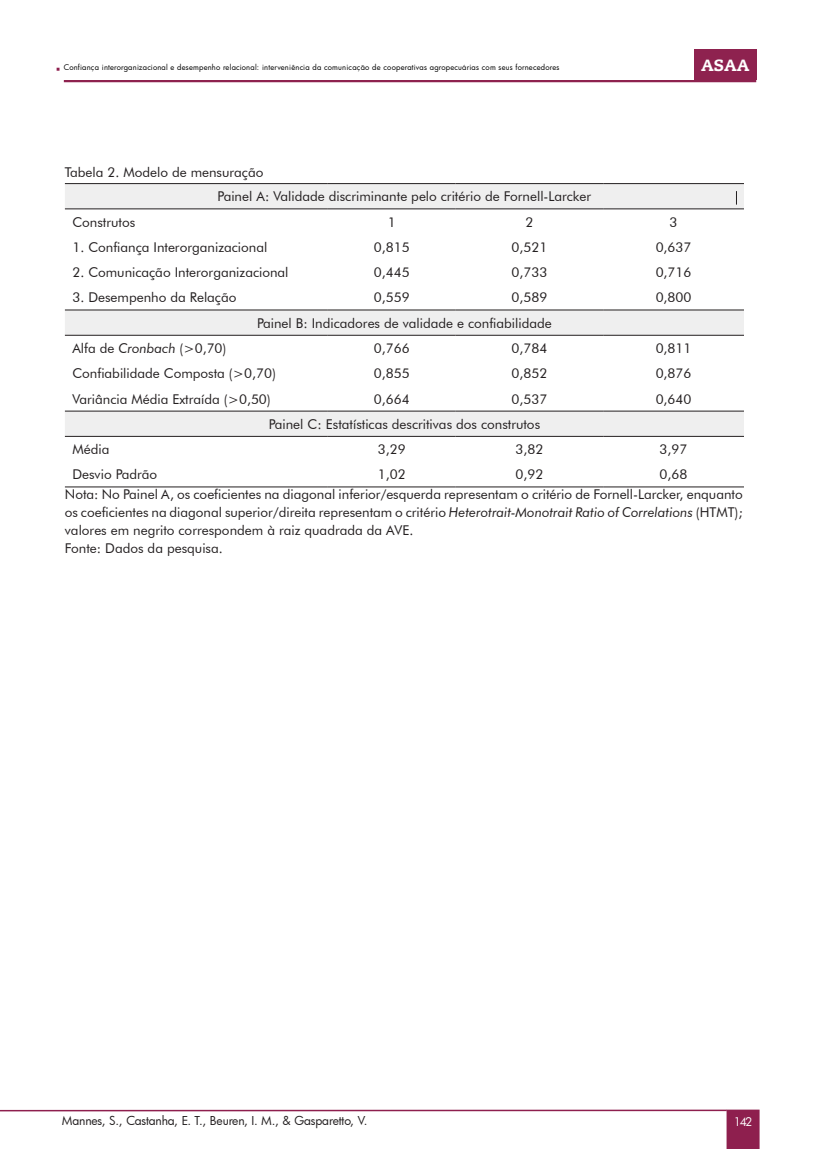
<style>
.page{position:relative;width:830px;height:1149px;background:#fff}
.page>*{position:absolute;margin:0;border:0;box-sizing:border-box;transform-origin:0 0}
.t1{font:800 16.2px "Caecilia LT Std";color:#fff}
.t2{font:13.5px/18px "Futura BT";color:#231f20;text-align:justify}
.t3{font:12px "Futura";letter-spacing:-.01em;color:#231f20}
.t4{font:11.55px "Futura";color:#fff}
.t5{font:7.5px "Futura";letter-spacing:.025em;color:#000}
.s1{font-style:italic}
</style>
<div class="page">
<svg style="left:726px;top:1109px;width:33px;height:39px"></svg>
<hr style="left:0;top:1109px;width:726px;height:1px;background:#8e1f4e">
<div style="left:693px;top:50px;width:62px;height:30px;background:#8e224f"></div>
<hr style="left:64px;top:80px;width:691px;height:2px;background:#8e224f">
<svg style="left:65px;top:184px;width:678px;height:252px"></svg>
<hr style="left:65px;top:183px;width:262px;height:1px;background:#231f20">
<hr style="left:327px;top:183px;width:128px;height:1px;background:#231f20">
<hr style="left:455px;top:183px;width:148px;height:1px;background:#231f20">
<hr style="left:603px;top:183px;width:140px;height:1px;background:#231f20">
<hr style="left:65px;top:208px;width:262px;height:1px;background:#231f20">
<hr style="left:327px;top:208px;width:128px;height:1px;background:#231f20">
<hr style="left:455px;top:208px;width:148px;height:1px;background:#231f20">
<hr style="left:603px;top:208px;width:140px;height:1px;background:#231f20">
<hr style="left:65px;top:309px;width:262px;height:1px;background:#231f20">
<hr style="left:327px;top:309px;width:128px;height:1px;background:#231f20">
<hr style="left:455px;top:309px;width:148px;height:1px;background:#231f20">
<hr style="left:603px;top:309px;width:140px;height:1px;background:#231f20">
<hr style="left:65px;top:335px;width:262px;height:1px;background:#231f20">
<hr style="left:327px;top:335px;width:128px;height:1px;background:#231f20">
<hr style="left:455px;top:335px;width:148px;height:1px;background:#231f20">
<hr style="left:603px;top:335px;width:140px;height:1px;background:#231f20">
<hr style="left:65px;top:410px;width:262px;height:1px;background:#231f20">
<hr style="left:327px;top:410px;width:128px;height:1px;background:#231f20">
<hr style="left:455px;top:410px;width:148px;height:1px;background:#231f20">
<hr style="left:603px;top:410px;width:140px;height:1px;background:#231f20">
<hr style="left:65px;top:436px;width:262px;height:1px;background:#231f20">
<hr style="left:327px;top:436px;width:128px;height:1px;background:#231f20">
<hr style="left:455px;top:436px;width:148px;height:1px;background:#231f20">
<hr style="left:603px;top:436px;width:140px;height:1px;background:#231f20">
<hr style="left:65px;top:486px;width:262px;height:1px;background:#231f20">
<hr style="left:327px;top:486px;width:128px;height:1px;background:#231f20">
<hr style="left:455px;top:486px;width:148px;height:1px;background:#231f20">
<hr style="left:603px;top:486px;width:140px;height:1px;background:#231f20">
<svg style="left:735px;top:191px;width:1px;height:13px"></svg>
<p class="t1" style="left:674px;top:50px;width:50px">ASAA</p>
<p class="t5" style="left:64px;top:63px;width:497px">Confiança interorganizacional e desempenho relacional: interveniência da comunicação de cooperativas agropecuárias com seus fornecedores</p>
<p class="t1" style="left:700px;top:55px;width:50px">ASAA</p>
<p class="t2" style="left:65px;top:163px;width:200px">Tabela 2. Modelo de mensuração</p>
<p class="t2" style="left:217px;top:187px;width:375px">Painel A: Validade discriminante pelo critério de Fornell-Larcker</p>
<p class="t2" style="left:72px;top:213px;width:64px">Construtos</p>
<p class="t2" style="left:387px;top:213px;width:9px">1</p>
<p class="t2" style="left:525px;top:213px;width:9px">2</p>
<p class="t2" style="left:669px;top:213px;width:9px">3</p>
<p class="t2" style="left:72px;top:238px;width:196px">1. Confiança Interorganizacional</p>
<p class="t2" style="left:373px;top:238px;width:37px">0,815</p>
<p class="t2" style="left:511px;top:238px;width:37px">0,521</p>
<p class="t2" style="left:655px;top:238px;width:37px">0,637</p>
<p class="t2" style="left:72px;top:263px;width:217px">2. Comunicação Interorganizacional</p>
<p class="t2" style="left:373px;top:263px;width:37px">0,445</p>
<p class="t2" style="left:511px;top:263px;width:37px">0,733</p>
<p class="t2" style="left:655px;top:263px;width:37px">0,716</p>
<p class="t2" style="left:72px;top:288px;width:165px">3. Desempenho da Relação</p>
<p class="t2" style="left:373px;top:288px;width:37px">0,559</p>
<p class="t2" style="left:511px;top:288px;width:37px">0,589</p>
<p class="t2" style="left:655px;top:288px;width:37px">0,800</p>
<p class="t2" style="left:257px;top:314px;width:296px">Painel B: Indicadores de validade e confiabilidade</p>
<p class="t2" style="left:72px;top:339px;width:155px">Alfa de <span class="s1">Cronbach</span> (&gt;0,70)</p>
<p class="t2" style="left:373px;top:339px;width:37px">0,766</p>
<p class="t2" style="left:511px;top:339px;width:37px">0,784</p>
<p class="t2" style="left:655px;top:339px;width:37px">0,811</p>
<p class="t2" style="left:72px;top:364px;width:205px">Confiabilidade Composta (&gt;0,70)</p>
<p class="t2" style="left:373px;top:364px;width:37px">0,855</p>
<p class="t2" style="left:511px;top:364px;width:37px">0,852</p>
<p class="t2" style="left:655px;top:364px;width:37px">0,876</p>
<p class="t2" style="left:72px;top:389px;width:200px">Variância Média Extraída (&gt;0,50)</p>
<p class="t2" style="left:373px;top:389px;width:37px">0,664</p>
<p class="t2" style="left:511px;top:389px;width:37px">0,537</p>
<p class="t2" style="left:655px;top:389px;width:37px">0,640</p>
<p class="t2" style="left:268px;top:415px;width:273px">Painel C: Estatísticas descritivas dos construtos</p>
<p class="t2" style="left:72px;top:440px;width:38px">Média</p>
<p class="t2" style="left:377px;top:440px;width:29px">3,29</p>
<p class="t2" style="left:515px;top:440px;width:29px">3,82</p>
<p class="t2" style="left:659px;top:440px;width:29px">3,97</p>
<p class="t2" style="left:72px;top:465px;width:86px">Desvio Padrão</p>
<p class="t2" style="left:377px;top:465px;width:29px">1,02</p>
<p class="t2" style="left:515px;top:465px;width:29px">0,92</p>
<p class="t2" style="left:659px;top:465px;width:29px">0,68</p>
<p class="t2" style="left:65px;top:485px;width:679px">Nota: No Painel A, os coeficientes na diagonal inferior/esquerda representam o critério de Fornell-Larcker, enquanto os coeficientes na diagonal superior/direita representam o critério <span class="s1">Heterotrait-Monotrait Ratio of Correlations</span> (HTMT); valores em negrito correspondem à raiz quadrada da AVE.</p>
<p class="t2" style="left:65px;top:539px;width:159px">Fonte: Dados da pesquisa.</p>
<p class="t3" style="left:62px;top:1111px;width:307px">Mannes, S., Castanha, E. T., Beuren, I. M., &amp; Gasparetto, V.</p>
<p class="t4" style="left:733px;top:1113px;width:20px">142</p>
</div>
